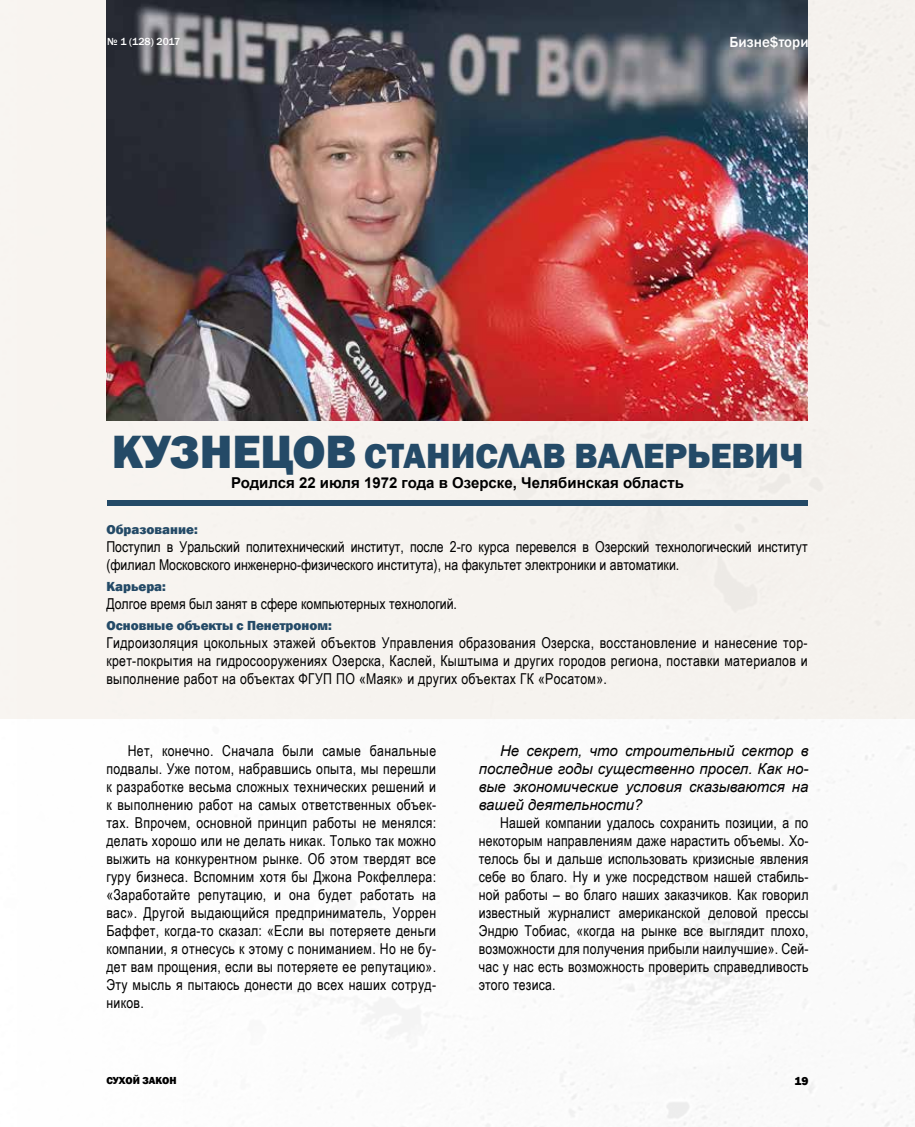
<style>
.page{position:relative;width:915px;height:1127px;background:#fff}
.page>*{position:absolute;margin:0;border:0;box-sizing:border-box;transform-origin:0 0}
.t1{font:800 36px "Franklin Gothic";color:#244a67}
.t2{font:15px/18px "Arial Narrow";color:#000;text-align:justify}
.t3{font:italic 15px/18px "Arial";color:#000;text-align:justify}
.t4{font:700 15px "Arial";color:#000}
.t5{font:500 15px "Franklin Gothic";color:#fff}
.t6{font:800 13.5px "Franklin Gothic";color:#244a67}
.t7{font:800 12px "Franklin Gothic";color:#000}
.t8{font:500 10.5px "Franklin Gothic";color:#fff}
.t9{font:800 10.5px "Franklin Gothic";color:#000}
.s1{font-size:48px}
</style>
<div class="page">
<div style="left:1px;top:0;width:913px;height:719px;background:#f6f3ef"></div>
<img style="left:106px;top:0;width:701px;height:421px">
<div style="left:107px;top:500px;width:700px;height:6px;background:#244a67"></div>
<p class="t8" style="left:107px;top:34px;width:75px">№ 1 (128) 2017</p>
<p class="t5" style="left:729px;top:33px;width:80px">Бизне$тори</p>
<h1 class="t1" style="left:112px;top:433px;width:693px"><span class="s1">КУЗНЕЦОВ</span> СТАНИСЛАВ ВАЛЕРЬЕВИЧ</h1>
<p class="t4" style="left:231px;top:472px;width:454px">Родился 22 июля 1972 года в Озерске, Челябинская область</p>
<p class="t6" style="left:106px;top:521px;width:93px">Образование:</p>
<p class="t2" style="left:106px;top:537px;width:702px">Поступил в Уральский политехнический институт, после 2-го курса перевелся в Озерский технологический институт (филиал Московского инженерно-физического института), на факультет электроники и автоматики.</p>
<p class="t6" style="left:106px;top:578px;width:61px">Карьера:</p>
<p class="t2" style="left:106px;top:594px;width:352px">Долгое время был занят в сфере компьютерных технологий.</p>
<p class="t6" style="left:106px;top:617px;width:227px">Основные объекты с Пенетроном:</p>
<p class="t2" style="left:106px;top:633px;width:702px">Гидроизоляция цокольных этажей объектов Управления образования Озерска, восстановление и нанесение тор&shy;крет-покрытия на гидросооружениях Озерска, Каслей, Кыштыма и других городов региона, поставки материалов и выполнение работ на объектах ФГУП ПО «Маяк» и других объектах ГК «Росатом».</p>
<p class="t2" style="left:106px;top:741px;width:331px;text-indent:21px">Нет, конечно. Сначала были самые банальные подвалы. Уже потом, набравшись опыта, мы перешли к разработке весьма сложных технических решений и к выполнению работ на самых ответственных объек&shy;тах. Впрочем, основной принцип работы не менялся: делать хорошо или не делать никак. Только так можно выжить на конкурентном рынке. Об этом твердят все гуру бизнеса. Вспомним хотя бы Джона Рокфеллера: «Заработайте репутацию, и она будет работать на вас». Другой выдающийся предприниматель, Уоррен Баффет, когда-то сказал: «Если вы потеряете деньги компании, я отнесусь к этому с пониманием. Но не бу&shy;дет вам прощения, если вы потеряете ее репутацию».<br>Эту мысль я пытаюсь донести до всех наших сотруд&shy;ников.</p>
<p class="t3" style="left:478px;top:742px;width:331px;text-indent:21px">Не секрет, что строительный сектор в последние годы существенно просел. Как но&shy;вые экономические условия сказываются на вашей деятельности?</p>
<p class="t2" style="left:478px;top:813px;width:331px;text-indent:21px">Нашей компании удалось сохранить позиции, а по некоторым направлениям даже нарастить объемы. Хо&shy;телось бы и дальше использовать кризисные явления себе во благо. Ну и уже посредством нашей стабиль&shy;ной работы – во благо наших заказчиков. Как говорил известный журналист американской деловой прессы Эндрю Тобиас, «когда на рынке все выглядит плохо, возможности для получения прибыли наилучшие». Сей&shy;час у нас есть возможность проверить справедливость этого тезиса.</p>
<p class="t9" style="left:106px;top:1074px;width:72px">СУХОЙ ЗАКОН</p>
<p class="t7" style="left:794px;top:1073px;width:16px">19</p>
</div>
